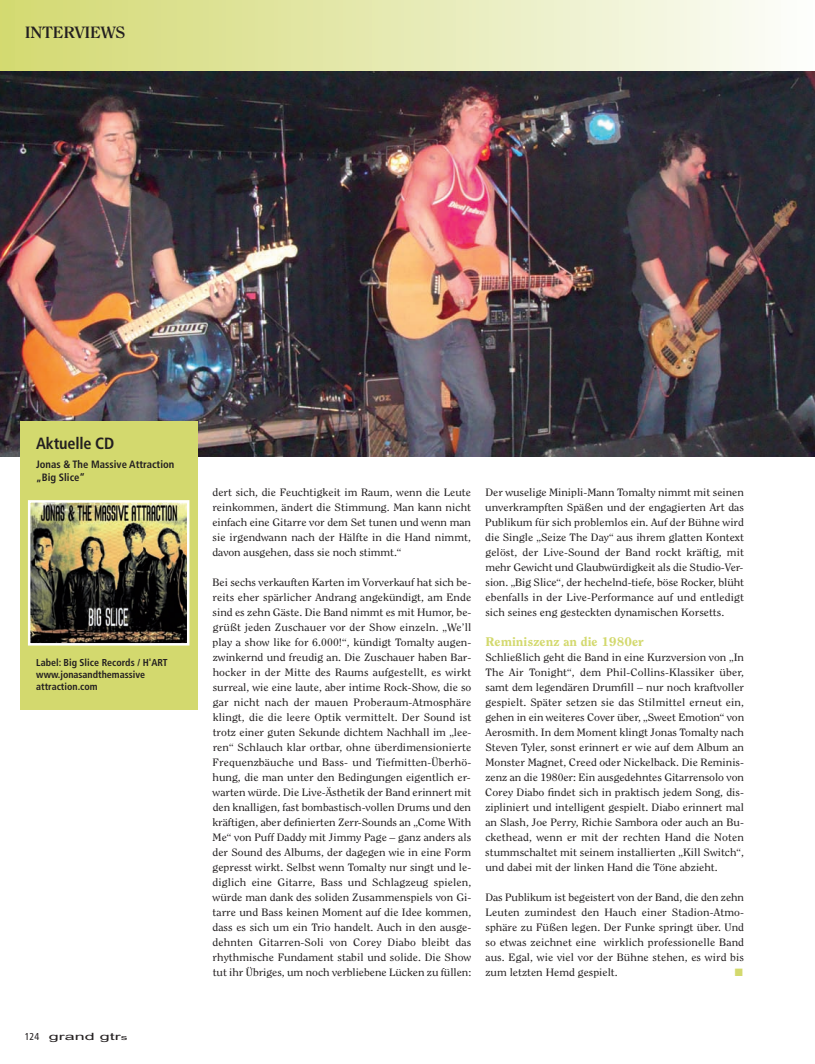
<style>
.page{position:relative;width:815px;height:1064px;background:#fff}
.page>*{position:absolute;margin:0;border:0;box-sizing:border-box;transform-origin:0 0}
.t1{font:700 16.25px "Clearface Std";letter-spacing:-.015em;color:#231f20;scale:1.1 1}
.t2{font:700 condensed 16.25px "Frutiger LT Std";letter-spacing:-.015em;color:#231f20}
.t3{font:800 12.5px "Clearface Std";color:#d3d96e;scale:1.1 1}
.t4{font:10.62px/15px "Clearface Std";color:#231f20;text-align:justify;scale:1.1 1}
.t5{font:700 condensed 10.62px/12.8px "Frutiger LT Std";color:#231f20}
.t6{font:10.62px "Zapf Dingbats";color:#d3d96e}
.t7{font:700 condensed 10px/12px "Frutiger LT Std";color:#231f20}
.t8{font:10px "Arial";color:#231f20;scale:1.8 1}
.s1{font-family:"Frutiger LT Std";font-stretch:condensed}
.s2{font-size:7.5px}
</style>
<div class="page">
<div style="left:0;top:0;width:815px;height:72px;background:linear-gradient(to right,#d2d870,#fcfdfb)"></div>
<img style="left:0;top:72px;width:815px;height:384px">
<div style="left:20px;top:421px;width:177px;height:288px;background:#d3d96e"></div>
<img style="left:31px;top:503px;width:155px;height:139px">
<div style="left:28px;top:500px;width:161px;height:145px;border:2px solid #fff"></div>
<h1 class="t1" style="left:25px;top:25px;width:93px">INTERVIEWS</h1>
<h1 class="t2" style="left:36px;top:437px;width:79px">Aktuelle CD</h1>
<p class="t5" style="left:36px;top:459px;width:140px">Jonas &amp; The Massive Attraction „Big Slice“</p>
<p class="t7" style="left:36px;top:657px;width:133px">Label: Big Slice Records / H'ART www.jonasandthemassive attraction.com</p>
<p class="t8" style="left:25px;top:1030px;width:59px"><span class="s1">124</span> grand gtr<span class="s2">s</span></p>
<p class="t4" style="left:212px;top:485px;width:237px">dert sich, die Feuchtigkeit im Raum, wenn die Leute reinkommen, ändert die Stimmung. Man kann nicht einfach eine Gitarre vor dem Set tunen und wenn man sie irgendwann nach der Hälfte in die Hand nimmt, davon ausgehen, dass sie noch stimmt.“</p>
<p class="t4" style="left:212px;top:575px;width:237px">Bei sechs verkauften Karten im Vorverkauf hat sich be&shy;reits eher spärlicher Andrang angekündigt, am Ende sind es zehn Gäste. Die Band nimmt es mit Humor, be&shy;grüßt jeden Zuschauer vor der Show einzeln. „We’ll play a show like for 6.000!“, kündigt Tomalty augen&shy;zwinkernd und freudig an. Die Zuschauer haben Bar&shy;hocker in der Mitte des Raums aufgestellt, es wirkt surreal, wie eine laute, aber intime Rock-Show, die so gar nicht nach der mauen Proberaum-Atmosphäre klingt, die die leere Optik vermittelt. Der Sound ist trotz einer guten Sekunde dichtem Nachhall im „lee&shy;ren“ Schlauch klar ortbar, ohne überdimensionierte Frequenzbäuche und Bass- und Tiefmitten-Überhö&shy;hung, die man unter den Bedingungen eigentlich er&shy;warten würde. Die Live-Ästhetik der Band erinnert mit den knalligen, fast bombastisch-vollen Drums und den kräftigen, aber definierten Zerr-Sounds an „Come With Me“ von Puff Daddy mit Jimmy Page – ganz anders als der Sound des Albums, der dagegen wie in eine Form gepresst wirkt. Selbst wenn Tomalty nur singt und le&shy;diglich eine Gitarre, Bass und Schlagzeug spielen, würde man dank des soliden Zusammenspiels von Gi&shy;tarre und Bass keinen Moment auf die Idee kommen, dass es sich um ein Trio handelt. Auch in den ausge&shy;dehnten Gitarren-Soli von Corey Diabo bleibt das rhythmische Fundament stabil und solide. Die Show tut ihr Übriges, um noch verbliebene Lücken zu füllen:</p>
<p class="t4" style="left:485px;top:485px;width:237px">Der wuselige Minipli-Mann Tomalty nimmt mit seinen unverkrampften Späßen und der engagierten Art das Publikum für sich problemlos ein. Auf der Bühne wird die Single „Seize The Day“ aus ihrem glatten Kontext gelöst, der Live-Sound der Band rockt kräftig, mit mehr Gewicht und Glaubwürdigkeit als die Studio-Ver&shy;sion. „Big Slice“, der hechelnd-tiefe, böse Rocker, blüht ebenfalls in der Live-Performance auf und entledigt sich seines eng gesteckten dynamischen Korsetts.</p>
<p class="t3" style="left:485px;top:636px;width:145px">Reminiszenz an die 1980er</p>
<p class="t4" style="left:485px;top:650px;width:237px">Schließlich geht die Band in eine Kurzversion von „In The Air Tonight“, dem Phil-Collins-Klassiker über, samt dem legendären Drumfill – nur noch kraftvoller gespielt. Später setzen sie das Stilmittel erneut ein, gehen in ein weiteres Cover über, „Sweet Emotion“ von Aerosmith. In dem Moment klingt Jonas Tomalty nach Steven Tyler, sonst erinnert er wie auf dem Album an Monster Magnet, Creed oder Nickelback. Die Reminis&shy;zenz an die 1980er: Ein ausgedehntes Gitarrensolo von Corey Diabo findet sich in praktisch jedem Song, dis&shy;zipliniert und intelligent gespielt. Diabo erinnert mal an Slash, Joe Perry, Richie Sambora oder auch an Bu&shy;ckethead, wenn er mit der rechten Hand die Noten stummschaltet mit seinem installierten „Kill Switch“, und dabei mit der linken Hand die Töne abzieht.</p>
<p class="t4" style="left:485px;top:890px;width:237px">Das Publikum ist begeistert von der Band, die den zehn Leuten zumindest den Hauch einer Stadion-Atmo&shy;sphäre zu Füßen legen. Der Funke springt über. Und so etwas zeichnet eine wirklich professionelle Band aus. Egal, wie viel vor der Bühne stehen, es wird bis zum letzten Hemd gespielt.</p>
<p class="t6" style="left:735px;top:966px;width:10px">■</p>
</div>
